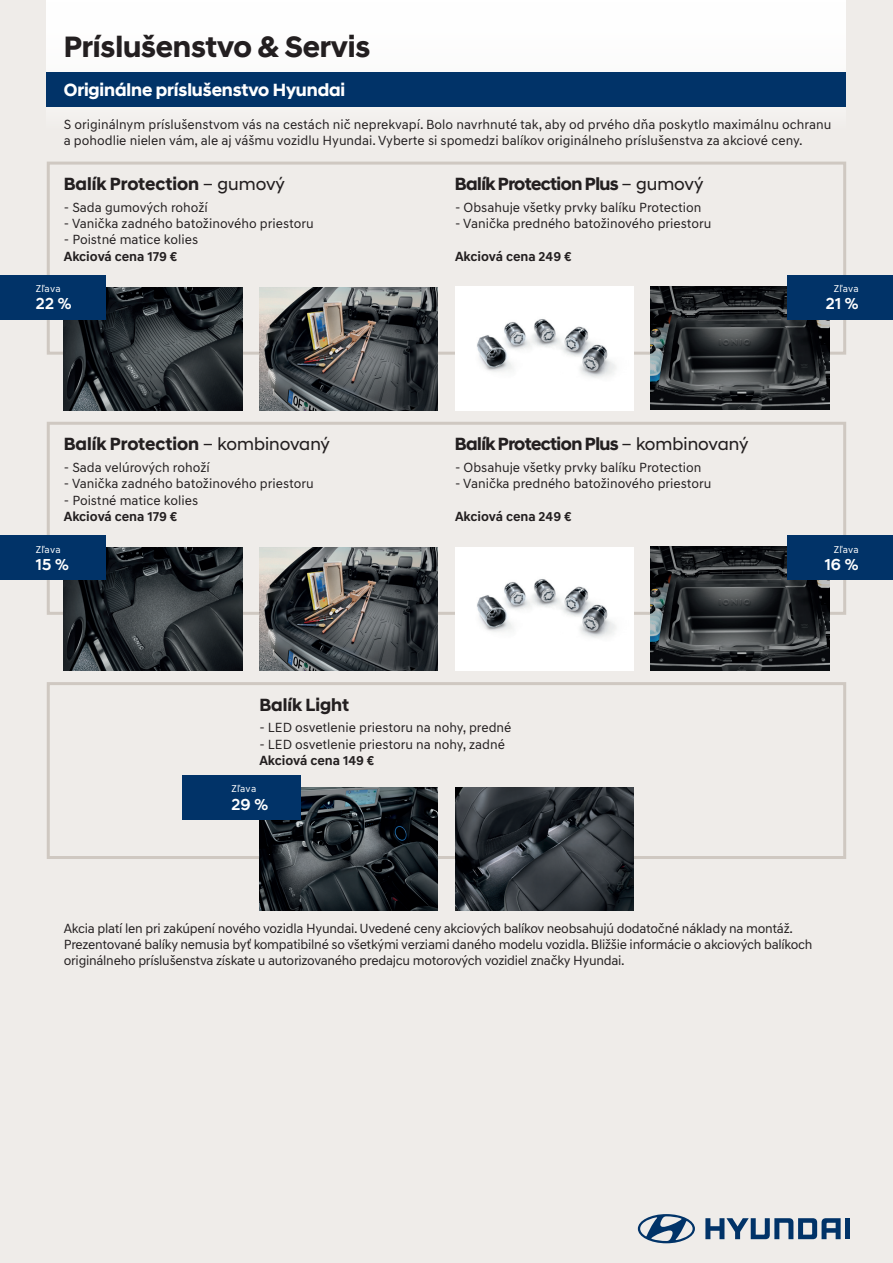
<style>
.page{position:relative;width:893px;height:1263px;background:#efece9}
.page>*{position:absolute;margin:0;border:0;box-sizing:border-box;transform-origin:0 0}
.t1{font:700 30px "Hyundai Sans Head";letter-spacing:-.005em;color:#231f20}
.t2{font:700 18px "Hyundai Sans Head";letter-spacing:-.015em;color:#231f20}
.t3{font:700 18px "Hyundai Sans Head";letter-spacing:-.005em;color:#fff}
.t4{font:500 16.2px "Hyundai Sans Head";letter-spacing:.015em;color:#fff}
.t5{font:13.5px/16.2px "Hyundai Sans Text";color:#231f20}
.t6{font:13.5px/16.2px "Hyundai Sans Text";letter-spacing:-.02em;color:#231f20}
.t7{font:700 13.5px "Hyundai Sans Text";color:#231f20}
.t8{font:10.2px "Hyundai Sans Text";letter-spacing:.025em;color:#fff}
.s1{font-weight:400}
</style>
<div class="page">
<div style="left:47px;top:162px;width:799px;height:193px;border:3px solid #cfc8c1"></div>
<div style="left:47px;top:422px;width:799px;height:193px;border:3px solid #cfc8c1"></div>
<div style="left:47px;top:682px;width:799px;height:177px;border:3px solid #cfc8c1"></div>
<div style="left:47px;top:0;width:799px;height:130px;background:linear-gradient(to right,#f5f6f6,#f5f6f6)"></div>
<svg style="left:705px;top:1218px;width:136px;height:21px"></svg>
<div style="left:845px;top:1218px;width:5px;height:21px;background:#013368"></div>
<svg style="left:638px;top:1214px;width:57px;height:29px"></svg>
<img style="left:651px;top:287px;width:178px;height:123px">
<img style="left:651px;top:547px;width:178px;height:123px">
<img style="left:64px;top:287px;width:178px;height:123px">
<img style="left:64px;top:547px;width:178px;height:124px">
<img style="left:259px;top:787px;width:179px;height:123px">
<img style="left:259px;top:287px;width:179px;height:123px">
<img style="left:259px;top:547px;width:179px;height:124px">
<img style="left:455px;top:787px;width:179px;height:123px">
<img style="left:455px;top:287px;width:179px;height:123px">
<img style="left:455px;top:547px;width:179px;height:123px">
<div style="left:0;top:275px;width:105px;height:44px;background:#013368"></div>
<div style="left:0;top:535px;width:105px;height:44px;background:#013368"></div>
<div style="left:183px;top:775px;width:118px;height:44px;background:#013368"></div>
<div style="left:788px;top:275px;width:105px;height:44px;background:#013368"></div>
<div style="left:788px;top:535px;width:105px;height:44px;background:#013368"></div>
<div style="left:47px;top:73px;width:799px;height:34px;background:#013368"></div>
<h1 class="t1" style="left:64px;top:28px;width:308px">Príslušenstvo &amp; Servis</h1>
<h2 class="t3" style="left:64px;top:80px;width:283px">Originálne príslušenstvo Hyundai</h2>
<p class="t5" style="left:64px;top:116px;width:769px">S originálnym príslušenstvom vás na cestách nič neprekvapí. Bolo navrhnuté tak, aby od prvého dňa poskytlo maximálnu ochranu a pohodlie nielen vám, ale aj vášmu vozidlu Hyundai. Vyberte si spomedzi balíkov originálneho príslušenstva za akciové ceny.</p>
<h2 class="t2" style="left:64px;top:173px;width:223px">Balík Protection <span class="s1">– gumový</span></h2>
<h2 class="t2" style="left:455px;top:173px;width:250px">Balík Protection Plus <span class="s1">– gumový</span></h2>
<p class="t5" style="left:64px;top:199px;width:146px">- Sada gumových rohoží</p>
<p class="t5" style="left:64px;top:215px;width:251px">- Vanička zadného batožinového priestoru</p>
<p class="t5" style="left:64px;top:232px;width:136px">- Poistné matice kolies</p>
<p class="t7" style="left:64px;top:248px;width:115px">Akciová cena 179 €</p>
<p class="t5" style="left:455px;top:199px;width:248px">- Obsahuje všetky prvky balíku Protection</p>
<p class="t5" style="left:455px;top:215px;width:258px">- Vanička predného batožinového priestoru</p>
<p class="t7" style="left:455px;top:248px;width:118px">Akciová cena 249 €</p>
<p class="t8" style="left:36px;top:283px;width:26px">Zľava</p>
<p class="t8" style="left:834px;top:283px;width:26px">Zľava</p>
<p class="t4" style="left:36px;top:294px;width:37px">22 %</p>
<p class="t4" style="left:826px;top:294px;width:34px">21 %</p>
<h2 class="t2" style="left:64px;top:433px;width:268px">Balík Protection <span class="s1">– kombinovaný</span></h2>
<h2 class="t2" style="left:455px;top:433px;width:295px">Balík Protection Plus <span class="s1">– kombinovaný</span></h2>
<p class="t5" style="left:64px;top:459px;width:147px">- Sada velúrových rohoží</p>
<p class="t5" style="left:64px;top:476px;width:251px">- Vanička zadného batožinového priestoru</p>
<p class="t5" style="left:64px;top:492px;width:136px">- Poistné matice kolies</p>
<p class="t7" style="left:64px;top:508px;width:115px">Akciová cena 179 €</p>
<p class="t5" style="left:455px;top:459px;width:248px">- Obsahuje všetky prvky balíku Protection</p>
<p class="t5" style="left:455px;top:476px;width:258px">- Vanička predného batožinového priestoru</p>
<p class="t7" style="left:455px;top:508px;width:118px">Akciová cena 249 €</p>
<p class="t8" style="left:36px;top:543px;width:26px">Zľava</p>
<p class="t8" style="left:834px;top:543px;width:26px">Zľava</p>
<p class="t4" style="left:36px;top:554px;width:35px">15 %</p>
<p class="t4" style="left:825px;top:554px;width:36px">16 %</p>
<h2 class="t2" style="left:259px;top:694px;width:91px">Balík Light</h2>
<p class="t5" style="left:259px;top:720px;width:254px">- LED osvetlenie priestoru na nohy, predné</p>
<p class="t5" style="left:259px;top:736px;width:247px">- LED osvetlenie priestoru na nohy, zadné</p>
<p class="t7" style="left:259px;top:752px;width:117px">Akciová cena 149 €</p>
<p class="t8" style="left:231px;top:783px;width:26px">Zľava</p>
<p class="t4" style="left:231px;top:794px;width:38px">29 %</p>
<p class="t6" style="left:64px;top:920px;width:750px">Akcia platí len pri zakúpení nového vozidla Hyundai. Uvedené ceny akciových balíkov neobsahujú dodatočné náklady na montáž.<br>Prezentované balíky nemusia byť kompatibilné so všetkými verziami daného modelu vozidla. Bližšie informácie o akciových balíkoch originálneho príslušenstva získate u autorizovaného predajcu motorových vozidiel značky Hyundai.</p>
</div>
